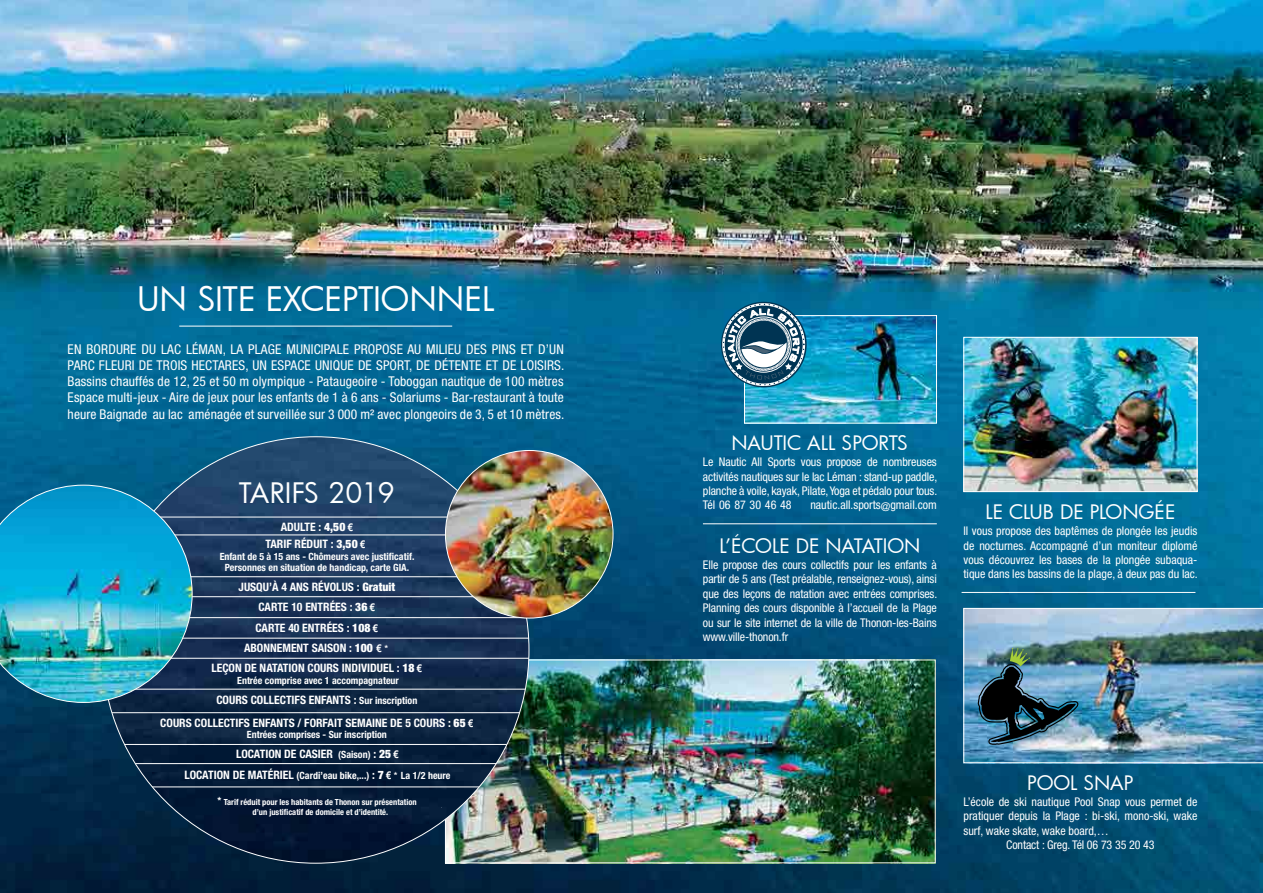
<style>
.page{position:relative;width:1263px;height:893px;background:#fff}
.page>*{position:absolute;margin:0;border:0;box-sizing:border-box;transform-origin:0 0}
.t1{font:33px "Futura";color:#fff}
.t2{font:27.6px "Futura";letter-spacing:-.015em;color:#fff}
.t3{font:19.5px "Futura";color:#fff}
.t4{font:condensed 13.5px/16.2px "Helvetica Neue LT Std";letter-spacing:.01em;color:#fff;text-align:justify}
.t5{font:condensed 12px/14.4px "Helvetica Neue LT Std";color:#fff;text-align:justify}
.t6{font:700 condensed 11.7px/20px "Helvetica Neue LT Std";color:#fff;text-align:center}
.t7{font:700 condensed 10.05px/11.7px "Helvetica Neue LT Std";color:#fff;text-align:center}
.t8{font:700 condensed 8.4px/9.9px "Helvetica Neue LT Std";color:#fff;text-align:center}
.s1{font-weight:900}
.s2{font-family:"Futura Std";font-weight:800;font-stretch:normal;font-size:10.05px}
.s3{font-weight:500;font-size:10.05px}
.s4{font-size:10.05px}
.s5{font-size:11.7px}
.s6{font-weight:900;font-size:11.7px}
.s7{font-family:"Futura Std";font-weight:800;font-stretch:normal}
.s8{font-weight:500}
</style>
<div class="page">
<img style="left:0;top:0;width:1263px;height:893px">
<img style="left:965px;top:339px;width:230px;height:151px">
<div style="left:963px;top:337px;width:234px;height:155px;border:1px solid #fff"></div>
<img style="left:963px;top:608px;width:300px;height:155px">
<img style="left:746px;top:317px;width:189px;height:104px">
<div style="left:744px;top:315px;width:193px;height:108px;border:1px solid #fff"></div>
<svg style="left:721px;top:302px;width:86px;height:85px"></svg>
<svg style="left:723px;top:304px;width:81px;height:81px"></svg>
<div style="left:723px;top:304px;width:81px;height:81px;border:1px dashed #003453;border-radius:50%"></div>
<svg style="left:728px;top:307px;width:71px;height:73px"></svg>
<hr style="left:179px;top:326px;width:273px;height:1px;background:#fff">
<hr style="left:961px;top:592px;width:234px;height:1px;background:#fff">
<hr style="left:703px;top:523px;width:234px;height:1px;background:#fff">
<img style="left:447px;top:662px;width:486px;height:199px">
<div style="left:445px;top:660px;width:490px;height:203px;border:1px solid #fff"></div>
<img style="left:103px;top:437px;width:426px;height:426px;border-radius:213px">
<hr style="left:103px;top:787px;width:426px;height:1px;background:#fff">
<hr style="left:103px;top:535px;width:426px;height:1px;background:#fff">
<hr style="left:103px;top:517px;width:426px;height:1px;background:#fff">
<hr style="left:103px;top:576px;width:426px;height:1px;background:#fff">
<hr style="left:103px;top:617px;width:426px;height:1px;background:#fff">
<hr style="left:103px;top:596px;width:426px;height:1px;background:#fff">
<hr style="left:103px;top:638px;width:426px;height:1px;background:#fff">
<hr style="left:103px;top:658px;width:426px;height:1px;background:#fff">
<hr style="left:103px;top:712px;width:426px;height:1px;background:#fff">
<hr style="left:103px;top:744px;width:426px;height:1px;background:#fff">
<hr style="left:103px;top:763px;width:426px;height:1px;background:#fff">
<hr style="left:103px;top:689px;width:426px;height:1px;background:#fff">
<img style="left:445px;top:450px;width:168px;height:168px;border-radius:84px">
<img style="left:0;top:485px;width:192px;height:218px">
<img style="left:977px;top:648px;width:102px;height:97px">
<h1 class="t1" style="left:137px;top:276px;width:359px">UN SITE EXCEPTIONNEL</h1>
<p class="t4" style="left:68px;top:341px;width:498px">EN BORDURE DU LAC LÉMAN, LA PLAGE MUNICIPALE PROPOSE AU MILIEU DES PINS ET D’UN PARC FLEURI DE TROIS HECTARES, UN ESPACE UNIQUE DE SPORT, DE DÉTENTE ET DE LOISIRS.<br>Bassins chauffés de 12, 25 et 50 m olympique - Pataugeoire - Toboggan nautique de 100 mètres Espace multi-jeux - Aire de jeux pour les enfants de 1 à 6 ans - Solariums - Bar-restaurant à toute heure Baignade au lac aménagée et surveillée sur 3 000 m² avec plongeoirs de 3, 5 et 10 mètres.</p>
<h2 class="t2" style="left:239px;top:474px;width:157px">TARIFS 2019</h2>
<p class="t6" style="left:281px;top:516px;width:74px">ADULTE : <span class="s1">4,50</span> <span class="s2">€</span></p>
<p class="t6" style="left:265px;top:534px;width:101px">TARIF RÉDUIT : <span class="s1">3,50</span> <span class="s2">€</span></p>
<p class="t7" style="left:220px;top:550px;width:196px">Enfant de 5 à 15 ans - Chômeurs avec justificatif.<br>Personnes en situation de handicap, carte GIA.</p>
<p class="t6" style="left:239px;top:576px;width:158px">JUSQU’À 4 ANS RÉVOLUS : <span class="s1">Gratuit</span></p>
<p class="t6" style="left:211px;top:618px;width:212px">CARTE 40 ENTRÉES : <span class="s1">108</span> <span class="s2">€<br></span>ABONNEMENT SAISON : <span class="s1">100</span> <span class="s2">€</span> <span class="s3">*<br></span>LEÇON DE NATATION COURS INDIVIDUEL : <span class="s1">18</span> <span class="s2">€</span></p>
<p class="t7" style="left:237px;top:674px;width:163px">Entrée comprise avec 1 accompagnateur</p>
<p class="t6" style="left:216px;top:690px;width:203px">COURS COLLECTIFS ENFANTS : <span class="s4">Sur inscription</span></p>
<p class="t6" style="left:259px;top:597px;width:118px">CARTE 10 ENTRÉES : <span class="s1">36</span> <span class="s2">€</span></p>
<p class="t6" style="left:160px;top:712px;width:315px">COURS COLLECTIFS ENFANTS / FORFAIT SEMAINE DE 5 COURS : <span class="s1">65</span> <span class="s2">€</span></p>
<p class="t7" style="left:247px;top:729px;width:141px">Entrées comprises - Sur inscription</p>
<p class="t7" style="left:184px;top:770px;width:268px"><span class="s5">LOCATION DE MATÉRIEL</span> (Cardi’eau bike,...) <span class="s5">:</span> <span class="s6">7</span> <span class="s7">€</span> <span class="s8">*</span> La 1/2 heure</p>
<p class="t6" style="left:236px;top:744px;width:164px">LOCATION DE CASIER <span class="s4">(Saison)</span> : <span class="s1">25</span> <span class="s2">€</span></p>
<p class="t8" style="left:224px;top:797px;width:194px">Tarif réduit pour les habitants de Thonon sur présentation d’un justificatif de domicile et d’identité.</p>
<p class="t7" style="left:218px;top:794px;width:5px">*</p>
<h3 class="t3" style="left:732px;top:430px;width:178px">NAUTIC ALL SPORTS</h3>
<p class="t5" style="left:703px;top:455px;width:236px">Le Nautic All Sports vous propose de nombreuses activités nautiques sur le lac Léman : stand-up paddle, planche à voile, kayak, Pilate, Yoga et pédalo pour tous.<br>Tél 06 87 30 46 48</p>
<p class="t5" style="left:810px;top:498px;width:128px">nautic.all.sports@gmail.com</p>
<h3 class="t3" style="left:719px;top:533px;width:203px">L’ÉCOLE DE NATATION</h3>
<p class="t5" style="left:703px;top:557px;width:236px">Elle propose des cours collectifs pour les enfants à partir de 5 ans (Test préalable, renseignez-vous), ainsi que des leçons de natation avec entrées comprises.<br>Planning des cours disponible à l’accueil de la Plage ou sur le site internet de la ville de Thonon-les-Bains www.ville-thonon.fr</p>
<h3 class="t3" style="left:985px;top:499px;width:192px">LE CLUB DE PLONGÉE</h3>
<p class="t5" style="left:963px;top:524px;width:236px">Il vous propose des baptêmes de plongée les jeudis de nocturnes. Accompagné d’un moniteur diplomé vous découvrez les bases de la plongée subaqua&shy;tique dans les bassins de la plage, à deux pas du lac.</p>
<h3 class="t3" style="left:1027px;top:769px;width:108px">POOL SNAP</h3>
<p class="t5" style="left:963px;top:794px;width:235px">L’école de ski nautique Pool Snap vous permet de</p>
<p class="t5" style="left:963px;top:809px;width:235px">pratiquer depuis la Plage : bi-ski, mono-ski, wake</p>
<p class="t5" style="left:963px;top:823px;width:147px">surf, wake skate, wake board,…</p>
<p class="t5" style="left:1006px;top:837px;width:150px">Contact : Greg. Tél 06 73 35 20 43</p>
</div>
